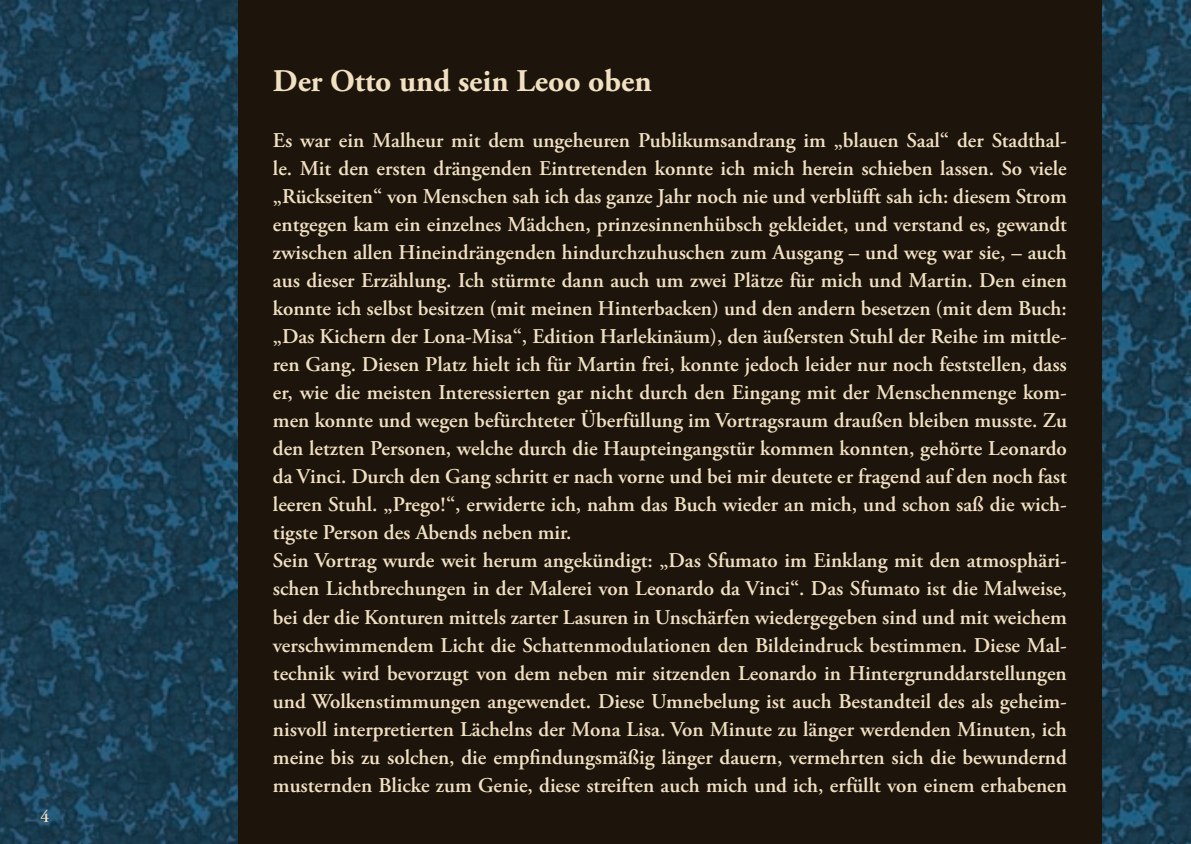
<style>
.page{position:relative;width:1191px;height:844px;background:#fff}
.page>*{position:absolute;margin:0;border:0;box-sizing:border-box;transform-origin:0 0}
.t1{font:700 31.5px "Adobe Garamond Pro";color:#f1e0c1}
.t2{font:600 21px/28px "Adobe Garamond Pro";color:#f1e0c1}
.t3{font:600 17.5px "Adobe Garamond Pro";color:#f1e0c1}
</style>
<div class="page">
<img style="left:0;top:0;width:1191px;height:843px">
<div style="left:238px;top:0;width:863px;height:843px;background:#1d150c"></div>
<p class="t3" style="left:41px;top:806px;width:10px">4</p>
<h1 class="t1" style="left:273px;top:63px;width:380px">Der Otto und sein Leoo oben</h1>
<p class="t2" style="left:273px;top:127px;width:795px">Es war ein Malheur mit dem ungeheuren Publikumsandrang im „blauen Saal“ der Stadthal&shy;le. Mit den ersten drängenden Eintretenden konnte ich mich herein schieben lassen. So viele „Rückseiten“ von Menschen sah ich das ganze Jahr noch nie und verblüfft sah ich: diesem Strom entgegen kam ein einzelnes Mädchen, prinzesinnenhübsch gekleidet, und verstand es, gewandt zwischen allen Hineindrängenden hindurchzuhuschen zum Ausgang – und weg war sie, – auch aus dieser Erzählung. Ich stürmte dann auch um zwei Plätze für mich und Martin. Den einen konnte ich selbst besitzen (mit meinen Hinterbacken) und den andern besetzen (mit dem Buch: „Das Kichern der Lona-Misa“, Edition Harlekinäum), den äußersten Stuhl der Reihe im mittle&shy;ren Gang. Diesen Platz hielt ich für Martin frei, konnte jedoch leider nur noch feststellen, dass er, wie die meisten Interessierten gar nicht durch den Eingang mit der Menschenmenge kom&shy;men konnte und wegen befürchteter Überfüllung im Vortragsraum draußen bleiben musste. Zu den letzten Personen, welche durch die Haupteingangstür kommen konnten, gehörte Leonardo da Vinci. Durch den Gang schritt er nach vorne und bei mir deutete er fragend auf den noch fast leeren Stuhl. „Prego!“, erwiderte ich, nahm das Buch wieder an mich, und schon saß die wich&shy;tigste Person des Abends neben mir.<br>Sein Vortrag wurde weit herum angekündigt: „Das Sfumato im Einklang mit den atmosphäri&shy;schen Lichtbrechungen in der Malerei von Leonardo da Vinci“. Das Sfumato ist die Malweise, bei der die Konturen mittels zarter Lasuren in Unschärfen wiedergegeben sind und mit weichem verschwimmendem Licht die Schattenmodulationen den Bildeindruck bestimmen. Diese Mal&shy;technik wird bevorzugt von dem neben mir sitzenden Leonardo in Hintergrunddarstellungen und Wolkenstimmungen angewendet. Diese Umnebelung ist auch Bestandteil des als geheim&shy;nisvoll interpretierten Lächelns der Mona Lisa. Von Minute zu länger werdenden Minuten, ich meine bis zu solchen, die empfindungsmäßig länger dauern, vermehrten sich die bewundernd musternden Blicke zum Genie, diese streiften auch mich und ich, erfüllt von einem erhabenen</p>
</div>
